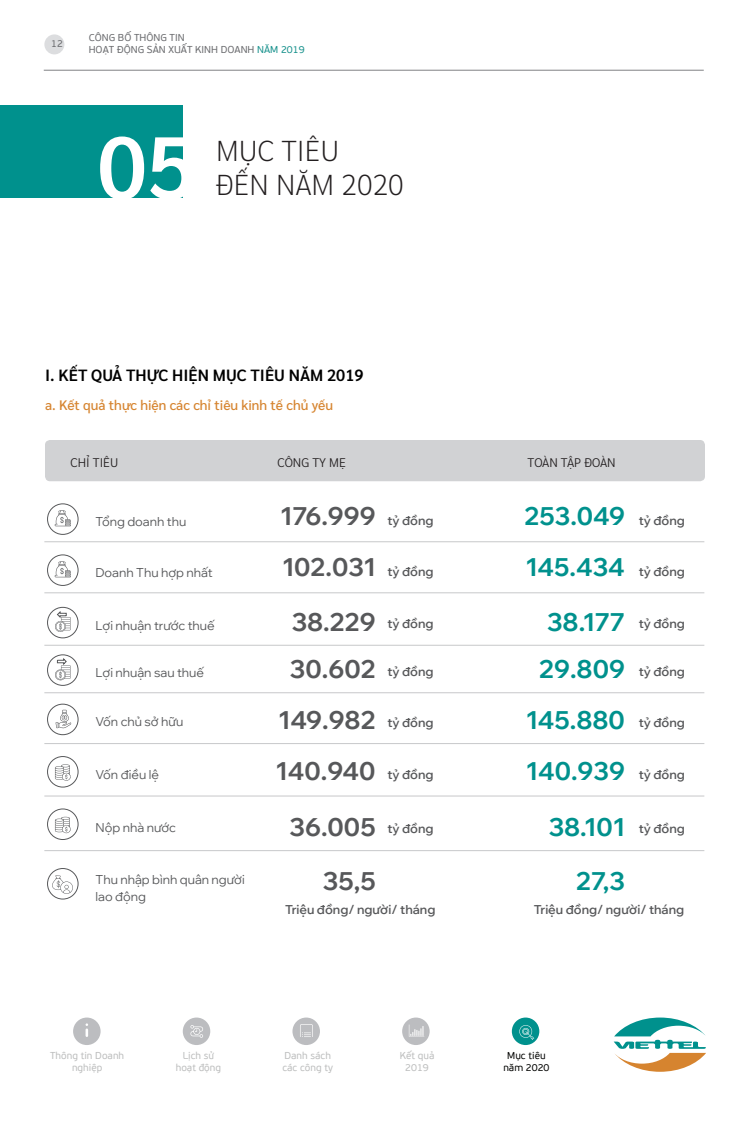
<style>
.page{position:relative;width:750px;height:1125px;background:#fff}
.page>*{position:absolute;margin:0;border:0;box-sizing:border-box;transform-origin:0 0}
.t1{font:600 88px "Sarabun";color:#fff}
.t2{font:200 28.75px "Sarabun";color:#231f20}
.t3{font:700 25px "Wix Madefor Display";color:#57585a}
.t4{font:700 25px "Wix Madefor Display";color:#00918d}
.t5{font:600 16.25px "Sarabun";color:#000}
.t6{font:500 13.75px "Sarabun";color:#d6842f}
.t7{font:600 12.5px "Wix Madefor Display";color:#57585a}
.t8{font:12.5px/17.5px "Wix Madefor Display";color:#57585a}
.t9{font:300 12.5px "Sarabun";color:#231f20}
.t10{font:10px/12.5px "FS PF Beau Sans Pro";color:#bdbebe;text-align:center}
.t11{font:10px/12px "FS PF Beau Sans Pro";color:#6c6d70}
.t12{font:10px "FS PF Beau Sans Pro";color:#040503}
.s1{color:#19928d}
</style>
<div class="page">
<div style="left:45px;top:440px;width:660px;height:41px;background:#d1d2d4;border-radius:5px"></div>
<div style="left:47px;top:555px;width:31px;height:31px;border:1px solid #57585a;border-radius:50%"></div>
<div style="left:47px;top:504px;width:31px;height:31px;border:1px solid #57585a;border-radius:50%"></div>
<div style="left:47px;top:704px;width:31px;height:31px;border:1px solid #57585a;border-radius:50%"></div>
<div style="left:47px;top:607px;width:31px;height:31px;border:1px solid #57585a;border-radius:50%"></div>
<div style="left:47px;top:756px;width:31px;height:31px;border:1px solid #57585a;border-radius:50%"></div>
<div style="left:47px;top:809px;width:31px;height:31px;border:1px solid #57585a;border-radius:50%"></div>
<div style="left:47px;top:868px;width:31px;height:31px;border:1px solid #57585a;border-radius:50%"></div>
<div style="left:47px;top:655px;width:31px;height:31px;border:1px solid #57585a;border-radius:50%"></div>
<svg style="left:55px;top:561px;width:16px;height:16px"></svg>
<svg style="left:55px;top:510px;width:16px;height:16px"></svg>
<hr style="left:44px;top:593px;width:660px;height:1px;background:#c7c8ca">
<hr style="left:44px;top:541px;width:660px;height:1px;background:#c7c8ca">
<hr style="left:44px;top:743px;width:660px;height:1px;background:#c7c8ca">
<hr style="left:44px;top:796px;width:660px;height:1px;background:#c7c8ca">
<hr style="left:44px;top:850px;width:660px;height:1px;background:#c7c8ca">
<hr style="left:44px;top:645px;width:660px;height:1px;background:#c7c8ca">
<hr style="left:44px;top:692px;width:660px;height:1px;background:#c7c8ca">
<svg style="left:55px;top:611px;width:16px;height:21px"></svg>
<svg style="left:55px;top:658px;width:16px;height:22px"></svg>
<svg style="left:56px;top:710px;width:15px;height:18px"></svg>
<svg style="left:55px;top:764px;width:16px;height:17px"></svg>
<svg style="left:55px;top:817px;width:16px;height:16px"></svg>
<svg style="left:52px;top:875px;width:21px;height:19px"></svg>
<div style="left:0;top:105px;width:182px;height:92px;background:#00918d"></div>
<div style="left:44px;top:34px;width:20px;height:20px;background:#dcdddf;border-radius:50%"></div>
<hr style="left:44px;top:70px;width:660px;height:1px;background:#808285">
<div style="left:73px;top:1018px;width:28px;height:27px;background:#bcbdc0;border-radius:50%"></div>
<svg style="left:86px;top:1023px;width:2px;height:13px"></svg>
<div style="left:292px;top:1018px;width:28px;height:27px;background:#bcbdc0;border-radius:50%"></div>
<svg style="left:300px;top:1024px;width:13px;height:13px"></svg>
<div style="left:402px;top:1018px;width:28px;height:27px;background:#bcbdc0;border-radius:50%"></div>
<svg style="left:409px;top:1025px;width:15px;height:12px"></svg>
<svg style="left:614px;top:1018px;width:92px;height:54px"></svg>
<div style="left:183px;top:1018px;width:27px;height:27px;background:#bcbdc0;border-radius:50%"></div>
<svg style="left:190px;top:1025px;width:13px;height:13px"></svg>
<div style="left:512px;top:1018px;width:27px;height:27px;background:#00918d;border-radius:50%"></div>
<svg style="left:519px;top:1025px;width:15px;height:15px"></svg>
<p class="t11" style="left:51px;top:37px;width:13px">12</p>
<p class="t11" style="left:89px;top:31px;width:217px">CÔNG BỐ THÔNG TIN<br>HOẠT ĐỘNG SẢN XUẤT KINH DOANH <span class="s1">NĂM 2019</span></p>
<p class="t1" style="left:98px;top:117px;width:100px">05</p>
<p class="t2" style="left:216px;top:134px;width:125px">MỤC TIÊU</p>
<p class="t2" style="left:216px;top:169px;width:189px">ĐẾN NĂM 2020</p>
<p class="t5" style="left:45px;top:366px;width:320px">I. KẾT QUẢ THỰC HIỆN MỤC TIÊU NĂM 2019</p>
<p class="t6" style="left:45px;top:397px;width:290px">a. Kết quả thực hiện các chỉ tiêu kinh tế chủ yếu</p>
<p class="t9" style="left:71px;top:455px;width:49px">CHỈ TIÊU</p>
<p class="t9" style="left:278px;top:455px;width:70px">CÔNG TY MẸ</p>
<p class="t9" style="left:528px;top:455px;width:90px">TOÀN TẬP ĐOÀN</p>
<p class="t8" style="left:96px;top:512px;width:92px">Tổng doanh thu</p>
<p class="t3" style="left:280px;top:496px;width:97px">176.999</p>
<p class="t7" style="left:388px;top:511px;width:48px">tỷ đồng</p>
<p class="t4" style="left:525px;top:496px;width:102px">253.049</p>
<p class="t8" style="left:96px;top:563px;width:119px">Doanh Thu hợp nhất</p>
<p class="t3" style="left:282px;top:547px;width:95px">102.031</p>
<p class="t7" style="left:388px;top:562px;width:48px">tỷ đồng</p>
<p class="t4" style="left:525px;top:547px;width:101px">145.434</p>
<p class="t8" style="left:96px;top:616px;width:121px">Lợi nhuận trước thuế</p>
<p class="t8" style="left:96px;top:663px;width:110px">Lợi nhuận sau thuế</p>
<p class="t8" style="left:96px;top:712px;width:89px">Vốn chủ sở hữu</p>
<p class="t8" style="left:96px;top:765px;width:65px">Vốn điều lệ</p>
<p class="t3" style="left:292px;top:602px;width:85px">38.229</p>
<p class="t4" style="left:547px;top:602px;width:79px">38.177</p>
<p class="t7" style="left:388px;top:614px;width:48px">tỷ đồng</p>
<p class="t7" style="left:388px;top:662px;width:48px">tỷ đồng</p>
<p class="t7" style="left:388px;top:713px;width:48px">tỷ đồng</p>
<p class="t7" style="left:388px;top:765px;width:48px">tỷ đồng</p>
<p class="t3" style="left:290px;top:649px;width:87px">30.602</p>
<p class="t4" style="left:539px;top:649px;width:87px">29.809</p>
<p class="t3" style="left:278px;top:700px;width:99px">149.982</p>
<p class="t4" style="left:526px;top:700px;width:101px">145.880</p>
<p class="t3" style="left:276px;top:751px;width:102px">140.940</p>
<p class="t4" style="left:526px;top:751px;width:101px">140.939</p>
<p class="t8" style="left:96px;top:818px;width:82px">Nộp nhà nước</p>
<p class="t3" style="left:290px;top:807px;width:88px">36.005</p>
<p class="t4" style="left:549px;top:807px;width:78px">38.101</p>
<p class="t7" style="left:388px;top:819px;width:48px">tỷ đồng</p>
<p class="t7" style="left:639px;top:511px;width:48px">tỷ đồng</p>
<p class="t7" style="left:639px;top:562px;width:48px">tỷ đồng</p>
<p class="t7" style="left:639px;top:614px;width:48px">tỷ đồng</p>
<p class="t7" style="left:639px;top:662px;width:48px">tỷ đồng</p>
<p class="t7" style="left:639px;top:713px;width:48px">tỷ đồng</p>
<p class="t7" style="left:639px;top:765px;width:48px">tỷ đồng</p>
<p class="t7" style="left:639px;top:819px;width:48px">tỷ đồng</p>
<p class="t8" style="left:96px;top:870px;width:151px">Thu nhập bình quân người lao động</p>
<p class="t3" style="left:323px;top:861px;width:54px">35,5</p>
<p class="t4" style="left:576px;top:861px;width:50px">27,3</p>
<p class="t7" style="left:285px;top:899px;width:152px">Triệu đồng/ người/ tháng</p>
<p class="t7" style="left:534px;top:899px;width:152px">Triệu đồng/ người/ tháng</p>
<p class="t10" style="left:50px;top:1049px;width:76px">Thông tin Doanh nghiệp</p>
<p class="t10" style="left:176px;top:1049px;width:47px">Lịch sử hoạt động</p>
<p class="t10" style="left:282px;top:1049px;width:52px;text-align:left">Danh sách các công ty</p>
<p class="t10" style="left:400px;top:1049px;width:36px">Kết quả<br>2019</p>
<p class="t12" style="left:507px;top:1048px;width:40px">Mục tiêu</p>
<p class="t12" style="left:503px;top:1061px;width:48px">năm 2020</p>
</div>
